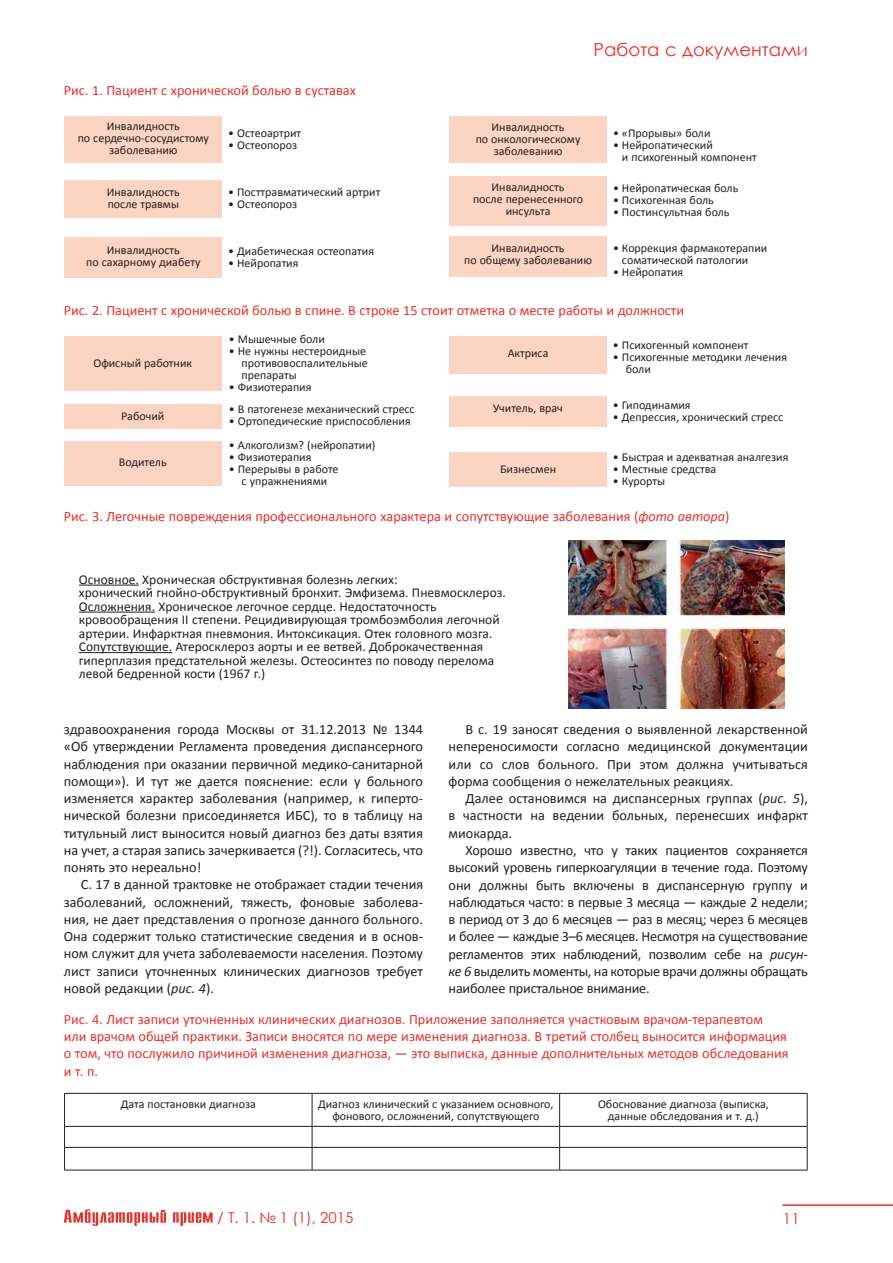
<style>
.page{position:relative;width:893px;height:1263px;background:#fff}
.page>*{position:absolute;margin:0;border:0;box-sizing:border-box;transform-origin:0 0}
.t1{font:18px "Century Gothic";color:#eb2e27}
.t2{font:15px "Century Gothic";color:#eb2e27}
.t3{font:14.25px/17.2px "Calibri";color:#231f20;text-align:justify}
.t4{font:14.25px/17.2px "Calibri";color:#eb2e27}
.t5{font:13.5px/13.5px "Calibri";color:#231f20}
.t6{font:12px/12px "Calibri";color:#231f20;text-align:center}
.s1{font-style:italic}
</style>
<div class="page">
<hr style="left:782px;top:1204px;width:111px;height:2px;background:#eb2e27">
<svg style="left:173px;top:1212px;width:40px;height:14px"></svg>
<svg style="left:64px;top:1209px;width:102px;height:17px"></svg>
<hr style="left:64px;top:1093px;width:248px;height:1px;background:#231f20">
<hr style="left:64px;top:1094px;width:1px;height:32px;background:#231f20">
<hr style="left:312px;top:1093px;width:248px;height:1px;background:#231f20">
<hr style="left:312px;top:1094px;width:1px;height:32px;background:#231f20">
<hr style="left:560px;top:1093px;width:247px;height:1px;background:#231f20">
<hr style="left:559px;top:1094px;width:1px;height:32px;background:#231f20">
<hr style="left:807px;top:1094px;width:1px;height:32px;background:#231f20">
<hr style="left:64px;top:1126px;width:248px;height:1px;background:#231f20">
<hr style="left:312px;top:1126px;width:248px;height:1px;background:#231f20">
<hr style="left:560px;top:1126px;width:247px;height:1px;background:#231f20">
<hr style="left:64px;top:1147px;width:248px;height:1px;background:#231f20">
<svg style="left:64px;top:1127px;width:1px;height:43px"></svg>
<hr style="left:312px;top:1147px;width:248px;height:1px;background:#231f20">
<svg style="left:312px;top:1127px;width:1px;height:43px"></svg>
<hr style="left:560px;top:1147px;width:247px;height:1px;background:#231f20">
<svg style="left:559px;top:1127px;width:1px;height:43px"></svg>
<svg style="left:807px;top:1127px;width:1px;height:43px"></svg>
<hr style="left:64px;top:1170px;width:248px;height:1px;background:#231f20">
<hr style="left:312px;top:1170px;width:248px;height:1px;background:#231f20">
<hr style="left:560px;top:1170px;width:247px;height:1px;background:#231f20">
<div style="left:64px;top:116px;width:158px;height:47px;background:#fbd4c2"></div>
<div style="left:449px;top:116px;width:158px;height:47px;background:#fbd4c2"></div>
<div style="left:449px;top:176px;width:158px;height:49px;background:#fbd4c2"></div>
<div style="left:64px;top:180px;width:158px;height:37px;background:#fbd4c2"></div>
<div style="left:64px;top:237px;width:158px;height:40px;background:#fbd4c2"></div>
<div style="left:449px;top:237px;width:158px;height:40px;background:#fbd4c2"></div>
<hr style="left:79px;top:585px;width:60px;height:1px;background:#231f20">
<hr style="left:79px;top:612px;width:76px;height:1px;background:#231f20">
<hr style="left:79px;top:652px;width:93px;height:1px;background:#231f20">
<div style="left:64px;top:336px;width:158px;height:55px;background:#fbd4c2"></div>
<div style="left:64px;top:404px;width:158px;height:24px;background:#fbd4c2"></div>
<div style="left:449px;top:337px;width:158px;height:37px;background:#fbd4c2"></div>
<div style="left:64px;top:441px;width:158px;height:45px;background:#fbd4c2"></div>
<div style="left:449px;top:396px;width:158px;height:30px;background:#fbd4c2"></div>
<div style="left:449px;top:452px;width:158px;height:35px;background:#fbd4c2"></div>
<img style="left:569px;top:540px;width:215px;height:168px">
<p class="t4" style="left:64px;top:82px;width:294px">Рис. 1. Пациент с хронической болью в суставах</p>
<p class="t1" style="left:594px;top:37px;width:216px">Работа с документами</p>
<p class="t6" style="left:78px;top:120px;width:133px">Инвалидность<br>по сердечно-сосудистому заболеванию</p>
<p class="t6" style="left:476px;top:121px;width:106px">Инвалидность<br>по онкологическому заболеванию</p>
<p class="t6" style="left:473px;top:181px;width:112px">Инвалидность<br>после перенесенного инсульта</p>
<p class="t6" style="left:228px;top:127px;width:74px">• Остеоартрит</p>
<p class="t6" style="left:228px;top:139px;width:71px">• Остеопороз</p>
<p class="t6" style="left:228px;top:186px;width:154px">• Посттравматический артрит</p>
<p class="t6" style="left:228px;top:198px;width:71px">• Остеопороз</p>
<p class="t6" style="left:228px;top:245px;width:147px">• Диабетическая остеопатия</p>
<p class="t6" style="left:228px;top:257px;width:72px">• Нейропатия</p>
<p class="t6" style="left:107px;top:186px;width:75px;text-align:left">Инвалидность после травмы</p>
<p class="t6" style="left:86px;top:244px;width:116px">Инвалидность<br>по сахарному диабету</p>
<p class="t6" style="left:464px;top:242px;width:130px">Инвалидность<br>по общему заболеванию</p>
<p class="t6" style="left:613px;top:127px;width:99px">• «Прорывы» боли</p>
<p class="t6" style="left:622px;top:139px;width:136px;text-align:left;text-indent:-9px">• Нейропатический<br>и психогенный компонент</p>
<p class="t6" style="left:613px;top:182px;width:127px">• Нейропатическая боль</p>
<p class="t6" style="left:613px;top:194px;width:102px">• Психогенная боль</p>
<p class="t6" style="left:613px;top:206px;width:118px">• Постинсультная боль</p>
<p class="t6" style="left:622px;top:242px;width:147px;text-align:left;text-indent:-9px">• Коррекция фармакотерапии соматической патологии</p>
<p class="t6" style="left:613px;top:266px;width:72px">• Нейропатия</p>
<p class="t4" style="left:64px;top:302px;width:622px">Рис. 2. Пациент с хронической болью в спине. В строке 15 стоит отметка о месте работы и должности</p>
<p class="t6" style="left:93px;top:357px;width:100px">Офисный работник</p>
<p class="t6" style="left:121px;top:410px;width:45px">Рабочий</p>
<p class="t6" style="left:119px;top:456px;width:49px">Водитель</p>
<p class="t6" style="left:229px;top:333px;width:98px">• Мышечные боли</p>
<p class="t6" style="left:242px;top:345px;width:128px;text-align:left;text-indent:-13px">• Не нужны нестероидные противовоспалительные препараты</p>
<p class="t6" style="left:229px;top:381px;width:84px">• Физиотерапия</p>
<p class="t6" style="left:229px;top:403px;width:187px">• В патогенезе механический стресс</p>
<p class="t6" style="left:229px;top:415px;width:183px">• Ортопедические приспособления</p>
<p class="t6" style="left:229px;top:439px;width:148px">• Алкоголизм? (нейропатии)</p>
<p class="t6" style="left:229px;top:451px;width:84px">• Физиотерапия</p>
<p class="t6" style="left:229px;top:463px;width:111px">• Перерывы в работе с упражнениями</p>
<p class="t6" style="left:508px;top:347px;width:42px">Актриса</p>
<p class="t6" style="left:493px;top:402px;width:71px">Учитель, врач</p>
<p class="t6" style="left:500px;top:463px;width:58px">Бизнесмен</p>
<p class="t6" style="left:613px;top:339px;width:137px">• Психогенный компонент</p>
<p class="t6" style="left:626px;top:351px;width:163px;text-align:left;text-indent:-13px">• Психогенные методики лечения боли</p>
<p class="t6" style="left:613px;top:399px;width:79px">• Гиподинамия</p>
<p class="t6" style="left:613px;top:411px;width:172px">• Депрессия, хронический стресс</p>
<p class="t6" style="left:613px;top:451px;width:177px">• Быстрая и адекватная аналгезия</p>
<p class="t6" style="left:613px;top:463px;width:105px">• Местные средства</p>
<p class="t6" style="left:613px;top:475px;width:54px">• Курорты</p>
<p class="t4" style="left:64px;top:507px;width:667px">Рис. 3. Легочные повреждения профессионального характера и сопутствующие заболевания (<span class="s1">фото автора</span>)</p>
<p class="t5" style="left:79px;top:572px;width:428px">Основное. Хроническая обструктивная болезнь легких:<br>хронический гнойно-обструктивный бронхит. Эмфизема. Пневмосклероз.<br>Осложнения. Хроническое легочное сердце. Недостаточность кровообращения II степени. Рецидивирующая тромбоэмболия легочной артерии. Инфарктная пневмония. Интоксикация. Отек головного мозга.<br>Сопутствующие. Атеросклероз аорты и ее ветвей. Доброкачественная гиперплазия предстательной железы. Остеосинтез по поводу перелома левой бедренной кости (1967 г.)</p>
<p class="t3" style="left:64px;top:721px;width:361px">здравоохранения города Москвы от 31.12.2013 № 1344 «Об утверждении Регламента проведения диспансерного наблюдения при оказании первичной медико-санитарной помощи»). И тут же дается пояснение: если у больного изменяется характер заболевания (например, к гиперто&shy;нической болезни присоединяется ИБС), то в таблицу на титульный лист выносится новый диагноз без даты взятия на учет, а старая запись зачеркивается (?!). Согласитесь, что понять это нереально!</p>
<p class="t3" style="left:64px;top:876px;width:361px;text-indent:17px">С. 17 в данной трактовке не отображает стадии течения заболеваний, осложнений, тяжесть, фоновые заболева&shy;ния, не дает представления о прогнозе данного больного.<br>Она содержит только статистические сведения и в основ&shy;ном служит для учета заболеваемости населения. Поэтому лист записи уточненных клинических диагнозов требует новой редакции (<span class="s1">рис. 4</span>).</p>
<p class="t3" style="left:449px;top:721px;width:361px;text-indent:17px">В с. 19 заносят сведения о выявленной лекарственной непереносимости согласно медицинской документации или со слов больного. При этом должна учитываться форма сообщения о нежелательных реакциях.</p>
<p class="t3" style="left:449px;top:790px;width:361px;text-indent:17px">Далее остановимся на диспансерных группах (<span class="s1">рис. 5</span>), в частности на ведении больных, перенесших инфаркт миокарда.</p>
<p class="t3" style="left:449px;top:842px;width:361px;text-indent:17px">Хорошо известно, что у таких пациентов сохраняется высокий уровень гиперкоагуляции в течение года. Поэтому они должны быть включены в диспансерную группу и наблюдаться часто: в первые 3 месяца — каждые 2 недели; в период от 3 до 6 месяцев — раз в месяц; через 6 месяцев и более — каждые 3–6 месяцев. Несмотря на существование регламентов этих наблюдений, позволим себе на <span class="s1">рисун&shy;ке 6</span> выделить моменты, на которые врачи должны обращать наиболее пристальное внимание.</p>
<p class="t4" style="left:64px;top:1011px;width:726px">Рис. 4. Лист записи уточненных клинических диагнозов. Приложение заполняется участковым врачом-терапевтом или врачом общей практики. Записи вносятся по мере изменения диагноза. В третий столбец выносится информация о том, что послужило причиной изменения диагноза, — это выписка, данные дополнительных методов обследования и т. п.</p>
<p class="t6" style="left:121px;top:1098px;width:137px">Дата постановки диагноза</p>
<p class="t6" style="left:318px;top:1098px;width:237px">Диагноз клинический с указанием основного, фонового, осложнений, сопутствующего</p>
<p class="t6" style="left:598px;top:1098px;width:172px">Обоснование диагноза (выписка, данные обследования и т. д.)</p>
<p class="t2" style="left:217px;top:1207px;width:138px">/ Т. 1. № 1 (1), 2015</p>
<p class="t2" style="left:783px;top:1208px;width:18px">11</p>
</div>
